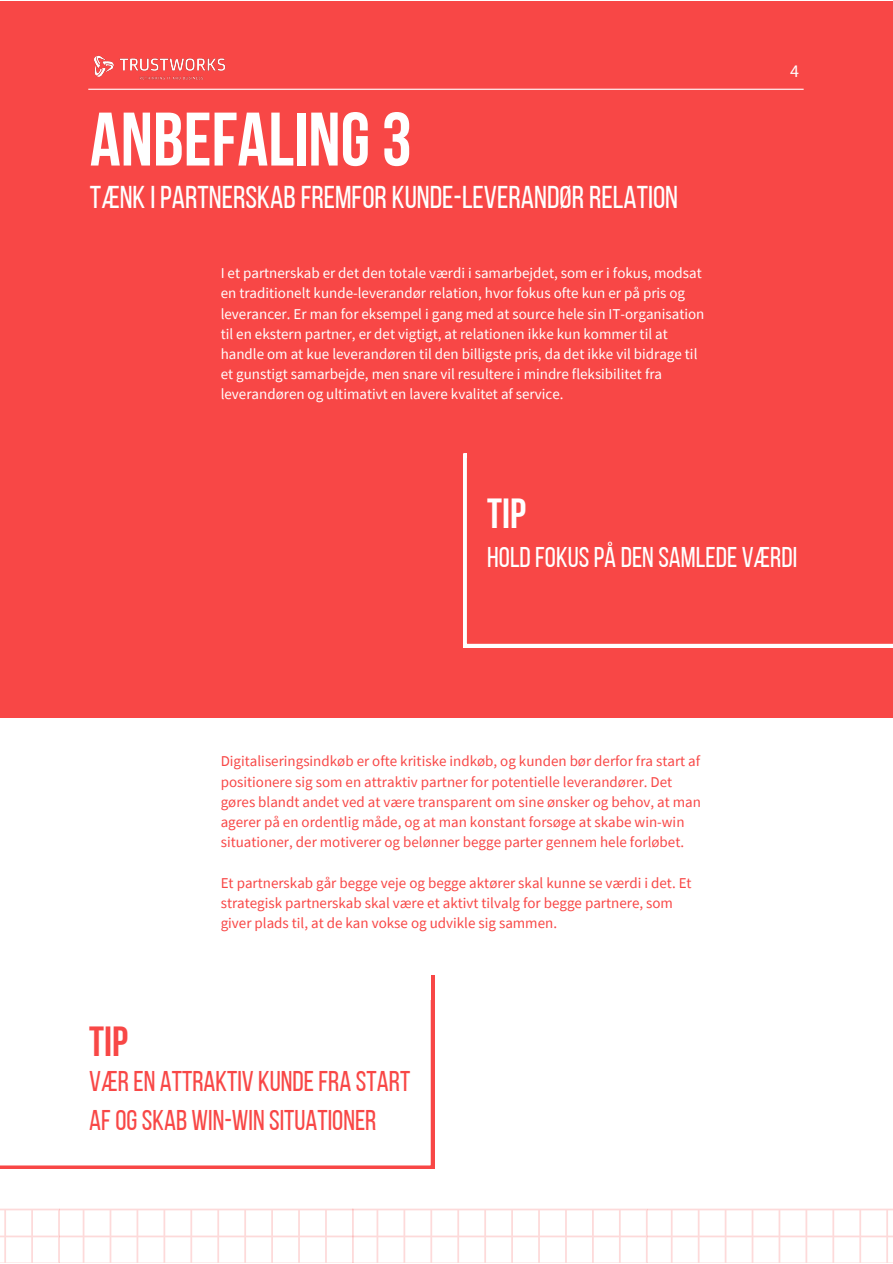
<style>
.page{position:relative;width:893px;height:1264px;background:#fff}
.page>*{position:absolute;margin:0;border:0;box-sizing:border-box;transform-origin:0 0}
.t1{font:700 75.6px "Bebas Neue";color:#fff}
.t2{font:700 42px "Bebas Neue";color:#fff}
.t3{font:700 42px "Bebas Neue";color:#f84746}
.t4{font:31.5px "Bebas Neue";color:#fff}
.t5{font:28.5px/39.3px "Bebas Neue";color:#f84746}
.t6{font:28.5px "Bebas Neue";color:#fff}
.t7{font:18px "Source Sans Pro";color:#fff}
.t8{font:15px/20.2px "Source Sans Pro";color:#f84746}
.t9{font:15px/20.2px "Source Sans Pro";color:#fff}
</style>
<div class="page">
<svg style="left:0;top:1208px;width:892px;height:54px"></svg>
<div style="left:0;top:1px;width:892px;height:716px;background:#f84746"></div>
<hr style="left:88px;top:89px;width:715px;height:1px;background:#fff">
<img style="left:94px;top:55px;width:132px;height:25px">
<svg style="left:463px;top:454px;width:429px;height:193px"></svg>
<svg style="left:0;top:975px;width:434px;height:193px"></svg>
<div style="left:0;top:945px;width:431px;height:54px;background:#fff"></div>
<div style="left:467px;top:449px;width:425px;height:70px;background:#f84746"></div>
<p class="t1" style="left:90px;top:109px;width:323px">ANBEFALING3</p>
<p class="t4" style="left:90px;top:185px;width:589px">TÆNK IPARTNERSKAB FREMFOR KUNDE-LEVERANDØRRELATION</p>
<p class="t9" style="left:221px;top:262px;width:485px">I et partnerskab er det den totale værdi i samarbejdet, som er i fokus, modsat en traditionelt kunde-leverandør relation, hvor fokus ofte kun er på pris og leverancer. Er man for eksempel i gang med at source hele sin IT-organisation til en ekstern partner, er det vigtigt, at relationen ikke kun kommer til at handle om at kue leverandøren til den billigste pris, da det ikke vil bidrage til et gunstigt samarbejde, men snare vil resultere i mindre fleksibilitet fra leverandøren og ultimativt en lavere kvalitet af service.</p>
<p class="t2" style="left:487px;top:496px;width:40px">TIP</p>
<p class="t7" style="left:790px;top:60px;width:10px">4</p>
<p class="t6" style="left:487px;top:545px;width:311px">HOLDFOKUSPÅ DEN SAMLEDE VÆRDI</p>
<p class="t3" style="left:89px;top:1024px;width:40px">TIP</p>
<p class="t8" style="left:221px;top:750px;width:482px">Digitaliseringsindkøb er ofte kritiske indkøb, og kunden bør derfor fra start af positionere sig som en attraktiv partner for potentielle leverandører. Det gøres blandt andet ved at være transparent om sine ønsker og behov, at man agerer på en ordentlig måde, og at man konstant forsøge at skabe win-win situationer, der motiverer og belønner begge parter gennem hele forløbet.</p>
<p class="t8" style="left:221px;top:872px;width:472px">Et partnerskab går begge veje og begge aktører skal kunne se værdi i det. Et strategisk partnerskab skal være et aktivt tilvalg for begge partnere, som giver plads til, at de kan vokse og udvikle sig sammen.</p>
<p class="t5" style="left:89px;top:1063px;width:322px">VÆREN ATTRAKTIV KUNDEFRA START<br>AFOGSKAB WIN-WIN SITUATIONER</p>
</div>
